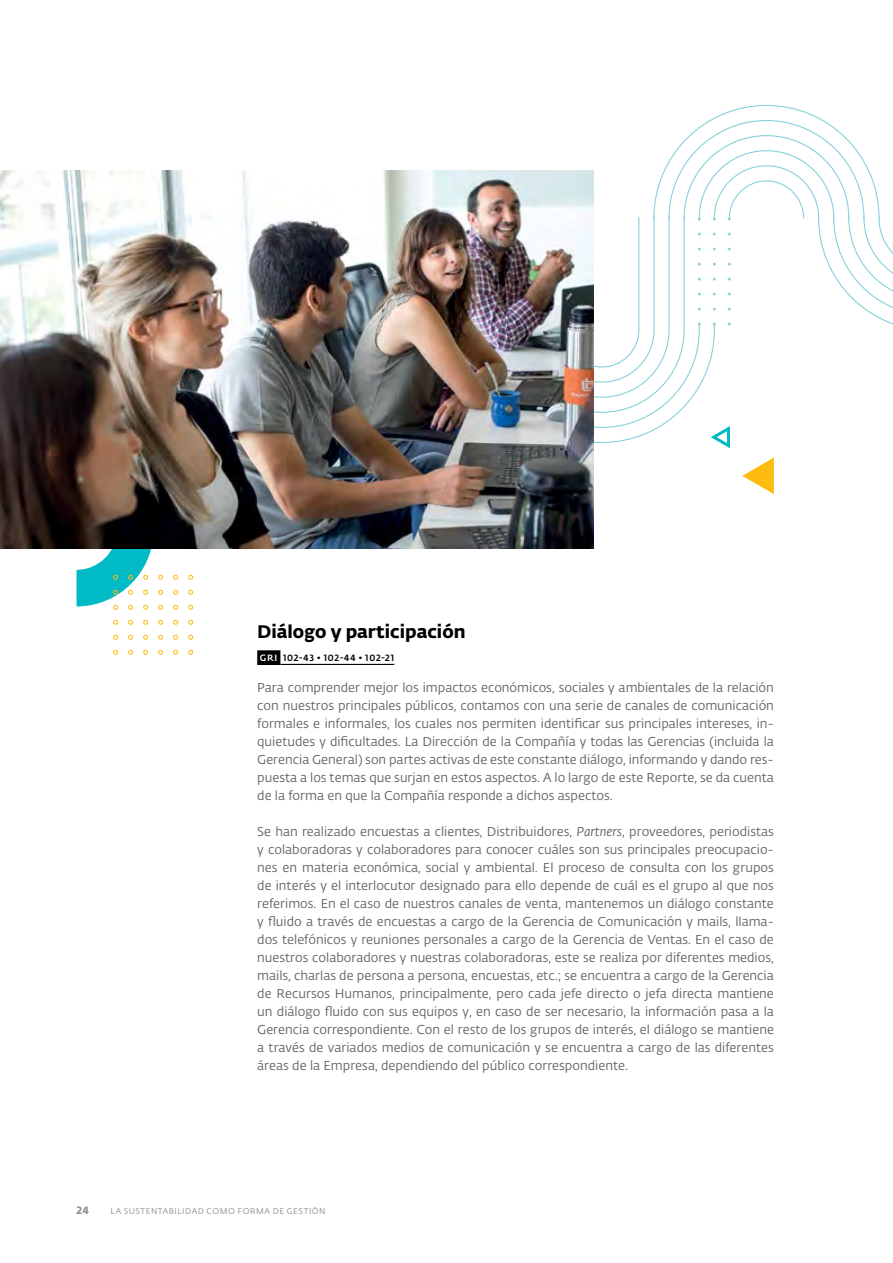
<style>
.page{position:relative;width:893px;height:1263px;background:#fff}
.page>*{position:absolute;margin:0;border:0;box-sizing:border-box;transform-origin:0 0}
.t1{font:18px "Fedra Sans Alt Pro Bold LF";color:#000}
.t2{font:12.75px/18px "Fedra Sans Alt Pro Book LF";color:#636466;text-align:justify}
.t3{font:10.5px "Fedra Sans Alt Pro Bold LF";color:#879197}
.t4{font:500 9px "Fedra Sans Std";letter-spacing:.075em;color:#000}
.t5{font:8.25px "Fedra Sans Alt Pro Book LF";letter-spacing:.06em;color:#879197}
.s1{color:#fff}
.s2{font-family:"Fedra Sans Alt Pro Med LF";font-weight:400}
.s3{font-family:"Fedra Sans Alt Pro Book Italic LF"}
</style>
<div class="page">
<svg style="left:77px;top:548px;width:116px;height:107px"></svg>
<svg style="left:593px;top:104px;width:300px;height:340px"></svg>
<div style="left:257px;top:650px;width:23px;height:15px;background:#000"></div>
<hr style="left:280px;top:664px;width:114px;height:1px;background:#000">
<img style="left:0;top:170px;width:593px;height:378px">
<svg style="left:742px;top:457px;width:32px;height:37px"></svg>
<svg style="left:708px;top:423px;width:25px;height:26px"></svg>
<h1 class="t1" style="left:257px;top:617px;width:210px">Diálogo y participación</h1>
<p class="t4" style="left:260px;top:652px;width:136px"><span class="s1">GRI</span> 102-43 <span class="s2">•</span> 102-44 <span class="s2">•</span> 102-21</p>
<p class="t2" style="left:257px;top:678px;width:518px">Para comprender mejor los impactos económicos, sociales y ambientales de la relación con nuestros principales públicos, contamos con una serie de canales de comunicación formales e informales, los cuales nos permiten identificar sus principales intereses, in&shy;quietudes y dificultades. La Dirección de la Compañía y todas las Gerencias (incluida la Gerencia General) son partes activas de este constante diálogo, informando y dando res&shy;puesta a los temas que surjan en estos aspectos. A lo largo de este Reporte, se da cuenta de la forma en que la Compañía responde a dichos aspectos.</p>
<p class="t2" style="left:257px;top:822px;width:518px">Se han realizado encuestas a clientes, Distribuidores, <span class="s3">Partners</span>, proveedores, periodistas y colaboradoras y colaboradores para conocer cuáles son sus principales preocupacio&shy;nes en materia económica, social y ambiental. El proceso de consulta con los grupos de interés y el interlocutor designado para ello depende de cuál es el grupo al que nos referimos. En el caso de nuestros canales de venta, mantenemos un diálogo constante y fluido a través de encuestas a cargo de la Gerencia de Comunicación y mails, llama&shy;dos telefónicos y reuniones personales a cargo de la Gerencia de Ventas. En el caso de nuestros colaboradores y nuestras colaboradoras, este se realiza por diferentes medios, mails, charlas de persona a persona, encuestas, etc.; se encuentra a cargo de la Gerencia de Recursos Humanos, principalmente, pero cada jefe directo o jefa directa mantiene un diálogo fluido con sus equipos y, en caso de ser necesario, la información pasa a la Gerencia correspondiente. Con el resto de los grupos de interés, el diálogo se mantiene a través de variados medios de comunicación y se encuentra a cargo de las diferentes áreas de la Empresa, dependiendo del público correspondiente.</p>
<p class="t3" style="left:77px;top:1202px;width:14px">24</p>
<p class="t5" style="left:111px;top:1205px;width:217px">LA SUSTENTABILIDAD COMO FORMA DE GESTIÓN</p>
</div>
